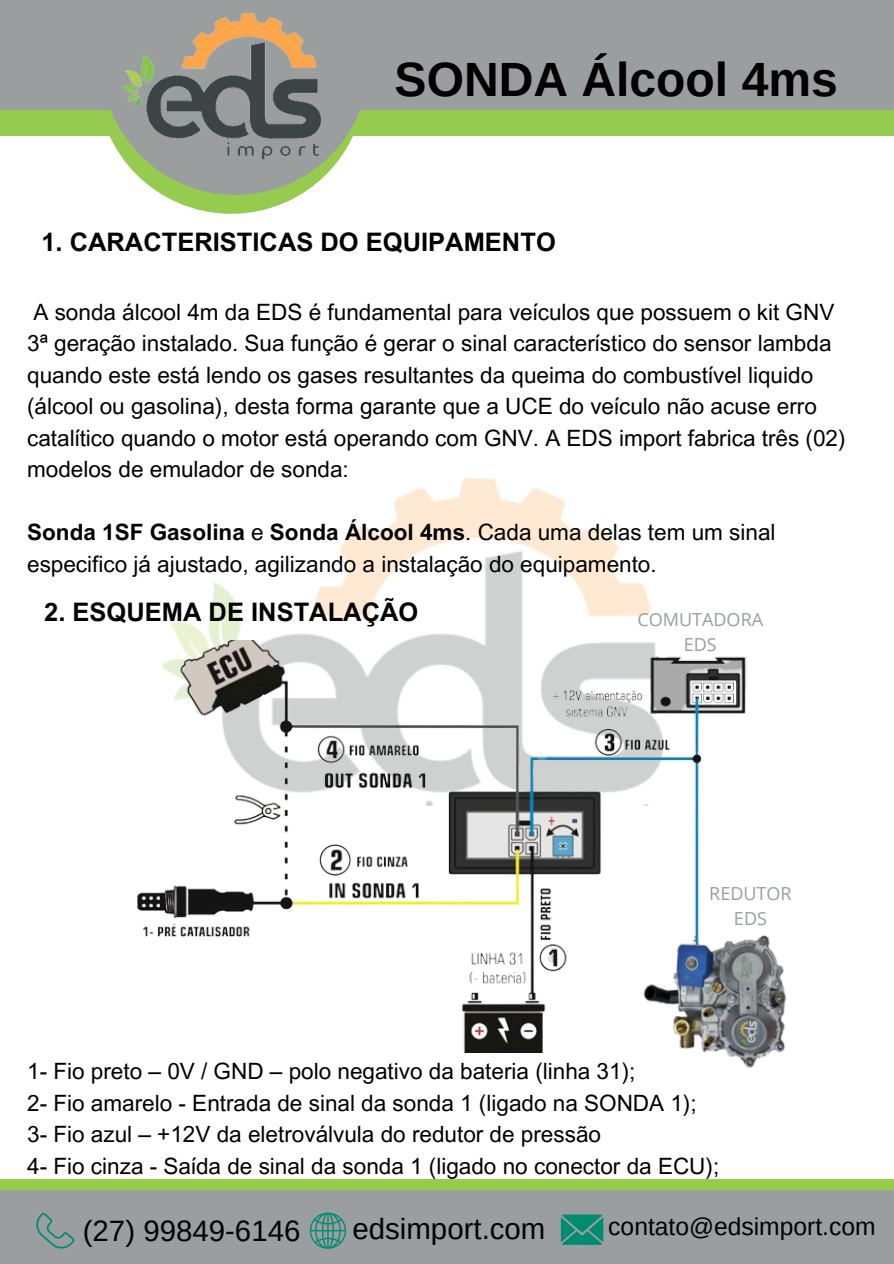
<style>
.page{position:relative;width:894px;height:1264px;background:#fff}
.page>*{position:absolute;margin:0;border:0;box-sizing:border-box;transform-origin:0 0}
.t1{font:700 48px "Arimo";color:#000}
.t2{font:29.4px "Arimo";color:#000}
.t3{font:700 25.5px "Arial MT Pro";color:#000}
.t4{font:24.6px "Arimo";color:#000}
.t5{font:22.5px/31.5px "Arial MT Pro";color:#000}
.t6{font:18px "Open Sans";color:#9a9e9f}
.s1{font-weight:700}
</style>
<div class="page">
<img style="left:169px;top:478px;width:482px;height:162px">
<svg style="left:97px;top:135px;width:203px;height:79px"></svg>
<div style="left:0;top:0;width:893px;height:135px;background:#95cc50"></div>
<div style="left:0;top:0;width:893px;height:110px;background:#9a9e9f"></div>
<svg style="left:101px;top:110px;width:268px;height:85px"></svg>
<div style="left:0;top:1178px;width:893px;height:85px;background:#95cc50"></div>
<div style="left:0;top:1189px;width:893px;height:74px;background:#9a9e9f"></div>
<img style="left:123px;top:13px;width:224px;height:150px">
<svg style="left:36px;top:1212px;width:38px;height:36px"></svg>
<svg style="left:310px;top:1212px;width:36px;height:36px"></svg>
<svg style="left:560px;top:1214px;width:43px;height:30px"></svg>
<img style="left:137px;top:640px;width:610px;height:412px">
<img style="left:551px;top:879px;width:236px;height:189px">
<h3 class="t1" style="left:394px;top:53px;width:444px">SONDA Álcool 4ms</h3>
<h3 class="t3" style="left:41px;top:233px;width:516px">1. CARACTERISTICAS DO EQUIPAMENTO</h3>
<p class="t5" style="left:27px;top:299px;width:819px">A sonda álcool 4m da EDS é fundamental para veículos que possuem o kit GNV 3ª geração instalado. Sua função é gerar o sinal característico do sensor lambda quando este está lendo os gases resultantes da queima do combustível liquido (álcool ou gasolina), desta forma garante que a UCE do veículo não acuse erro catalítico quando o motor está operando com GNV. A EDS import fabrica três (02) modelos de emulador de sonda:</p>
<p class="t5" style="left:27px;top:519px;width:749px"><span class="s1">Sonda 1SF Gasolina</span> e <span class="s1">Sonda Álcool 4ms</span>. Cada uma delas tem um sinal especifico já ajustado, agilizando a instalação do equipamento.</p>
<p class="t3" style="left:44px;top:602px;width:375px">2. ESQUEMA DE INSTALAÇÃO</p>
<p class="t6" style="left:637px;top:607px;width:127px">COMUTADORA</p>
<h2 class="t6" style="left:683px;top:631px;width:34px">EDS</h2>
<p class="t6" style="left:709px;top:881px;width:84px">REDUTOR</p>
<h5 class="t6" style="left:733px;top:905px;width:34px">EDS</h5>
<p class="t5" style="left:27px;top:1058px;width:693px">1- Fio preto – 0V / GND – polo negativo da bateria (linha 31);<br>2- Fio amarelo - Entrada de sinal da sonda 1 (ligado na SONDA 1); 3- Fio azul – +12V da eletroválvula do redutor de pressão<br>4- Fio cinza - Saída de sinal da sonda 1 (ligado no conector da ECU);</p>
<h5 class="t2" style="left:83px;top:1214px;width:219px">(27) 99849-6146</h5>
<h5 class="t2" style="left:352px;top:1212px;width:194px">edsimport.com</h5>
<p class="t4" style="left:608px;top:1212px;width:269px">contato@edsimport.com</p>
</div>
